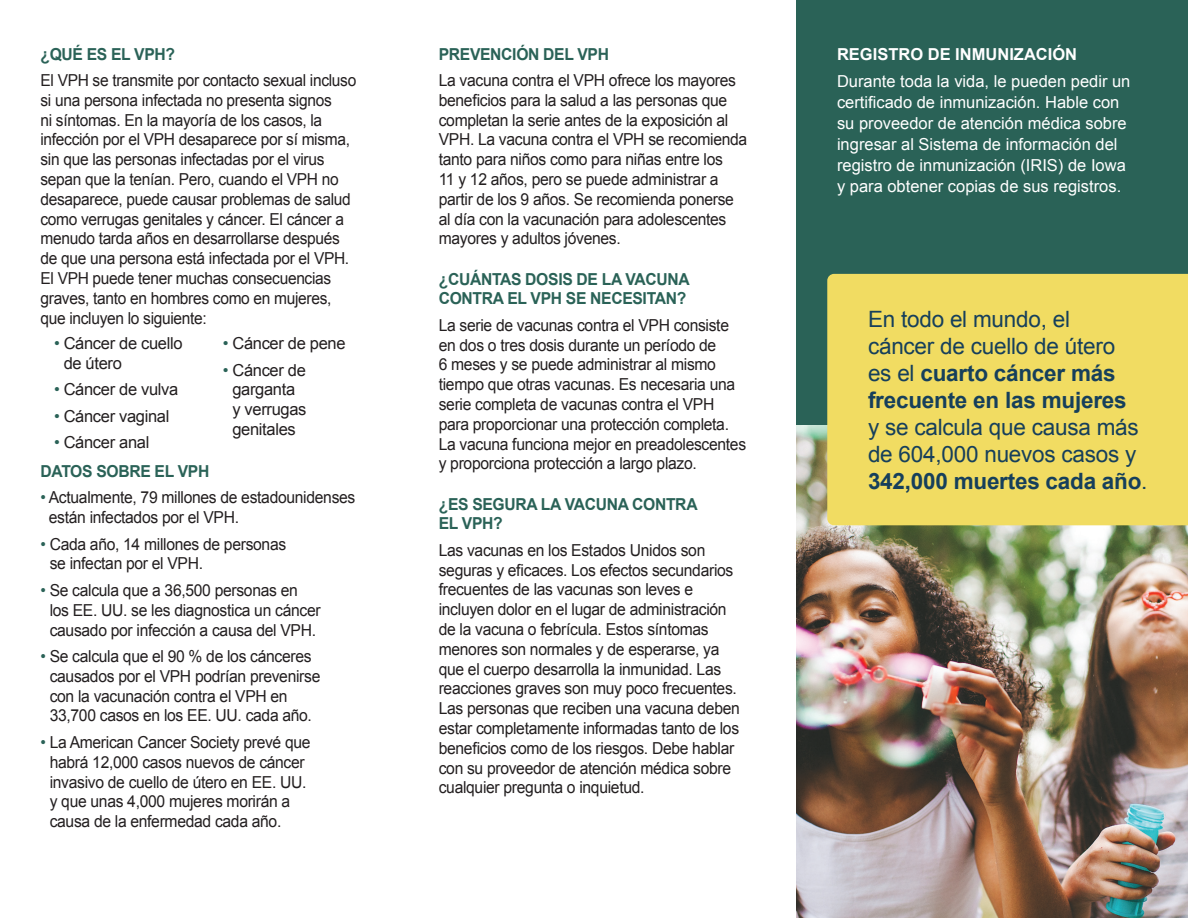
<style>
.page{position:relative;width:1188px;height:918px;background:#fff}
.page>*{position:absolute;margin:0;border:0;box-sizing:border-box;transform-origin:0 0}
.t1{font:22.5px/27px "Arial";letter-spacing:-.01em;color:#163f5b}
.t2{font:16.5px/19.8px "Arial";letter-spacing:-.02em;color:#231f20;scale:.95 1}
.t3{font:16.5px/19.8px "Arial";letter-spacing:-.02em;color:#231f20;scale:.94 1}
.t4{font:16.5px/21px "Arial";color:#fff}
.t5{font:700 16.5px/19.8px "Arial";letter-spacing:-.02em;color:#2a6257;scale:.95 1}
.t6{font:16.5px/19.8px "Arial";letter-spacing:-.02em;color:#231f20}
.t7{font:700 16.5px "Arial";color:#fff}
.s1{color:#2a6257}
.s2{font-weight:700}
</style>
<div class="page">
<div style="left:796px;top:0;width:392px;height:426px;background:#2a6257"></div>
<img style="left:796px;top:426px;width:392px;height:492px">
<div style="left:827px;top:274px;width:361px;height:251px;background:#f1dc62"></div>
<p class="t5" style="left:40px;top:44px;width:143px">¿QUÉ ES EL VPH?</p>
<p class="t3" style="left:40px;top:70px;width:338px">El VPH se transmite por contacto sexual incluso si una persona infectada no presenta signos<br>ni síntomas. En la mayoría de los casos, la infección por el VPH desaparece por sí misma, sin que las personas infectadas por el virus sepan que la tenían. Pero, cuando el VPH no desaparece, puede causar problemas de salud como verrugas genitales y cáncer. El cáncer a menudo tarda años en desarrollarse después de que una persona está infectada por el VPH.<br>El VPH puede tener muchas consecuencias graves, tanto en hombres como en mujeres, que incluyen lo siguiente:</p>
<p class="t6" style="left:64px;top:333px;width:120px;text-indent:-10px"><span class="s1">•</span> Cáncer de cuello de útero</p>
<p class="t6" style="left:54px;top:380px;width:126px"><span class="s1">•</span> Cáncer de vulva</p>
<p class="t6" style="left:54px;top:406px;width:117px"><span class="s1">•</span> Cáncer vaginal</p>
<p class="t6" style="left:54px;top:433px;width:97px"><span class="s1">•</span> Cáncer anal</p>
<p class="t6" style="left:223px;top:333px;width:124px"><span class="s1">•</span> Cáncer de pene</p>
<p class="t6" style="left:223px;top:360px;width:85px;text-align:center"><span class="s1">•</span> Cáncer de garganta<br>y verrugas genitales</p>
<p class="t5" style="left:40px;top:461px;width:179px">DATOS SOBRE EL VPH</p>
<p class="t2" style="left:49px;top:488px;width:324px;text-indent:-8px"><span class="s1">•</span> Actualmente, 79 millones de estadounidenses están infectados por el VPH.</p>
<p class="t2" style="left:50px;top:534px;width:250px;text-indent:-9px"><span class="s1">•</span> Cada año, 14 millones de personas se infectan por el VPH.</p>
<p class="t2" style="left:50px;top:580px;width:287px;text-indent:-9px"><span class="s1">•</span> Se calcula que a 36,500 personas en los EE. UU. se les diagnostica un cáncer causado por infección a causa del VPH.</p>
<p class="t2" style="left:50px;top:646px;width:286px;text-indent:-9px"><span class="s1">•</span> Se calcula que el 90 % de los cánceres causados por el VPH podrían prevenirse con la vacunación contra el VPH en 33,700 casos en los EE. UU. cada año.</p>
<p class="t2" style="left:50px;top:732px;width:276px;text-indent:-9px"><span class="s1">•</span> La American Cancer Society prevé que habrá 12,000 casos nuevos de cáncer invasivo de cuello de útero en EE. UU. y que unas 4,000 mujeres morirán a causa de la enfermedad cada año.</p>
<p class="t5" style="left:439px;top:44px;width:181px">PREVENCIÓN DEL VPH</p>
<p class="t2" style="left:439px;top:70px;width:326px">La vacuna contra el VPH ofrece los mayores beneficios para la salud a las personas que completan la serie antes de la exposición al VPH. La vacuna contra el VPH se recomienda tanto para niños como para niñas entre los<br>11 y 12 años, pero se puede administrar a partir de los 9 años. Se recomienda ponerse al día con la vacunación para adolescentes mayores y adultos jóvenes.</p>
<p class="t5" style="left:439px;top:269px;width:266px">¿CUÁNTAS DOSIS DE LA VACUNA<br>CONTRA EL VPH SE NECESITAN?</p>
<p class="t2" style="left:439px;top:315px;width:325px">La serie de vacunas contra el VPH consiste en dos o tres dosis durante un período de<br>6 meses y se puede administrar al mismo tiempo que otras vacunas. Es necesaria una serie completa de vacunas contra el VPH para proporcionar una protección completa.<br>La vacuna funciona mejor en preadolescentes y proporciona protección a largo plazo.</p>
<p class="t5" style="left:439px;top:494px;width:274px">¿ES SEGURA LA VACUNA CONTRA<br>EL VPH?</p>
<p class="t2" style="left:439px;top:540px;width:318px">Las vacunas en los Estados Unidos son seguras y eficaces. Los efectos secundarios frecuentes de las vacunas son leves e incluyen dolor en el lugar de administración de la vacuna o febrícula. Estos síntomas menores son normales y de esperarse, ya que el cuerpo desarrolla la inmunidad. Las reacciones graves son muy poco frecuentes.<br>Las personas que reciben una vacuna deben estar completamente informadas tanto de los beneficios como de los riesgos. Debe hablar con su proveedor de atención médica sobre cualquier pregunta o inquietud.</p>
<p class="t7" style="left:837px;top:45px;width:242px">REGISTRO DE INMUNIZACIÓN</p>
<p class="t4" style="left:837px;top:71px;width:295px">Durante toda la vida, le pueden pedir un certificado de inmunización. Hable con su proveedor de atención médica sobre ingresar al Sistema de información del registro de inmunización (IRIS) de Iowa y para obtener copias de sus registros.</p>
<h1 class="t1" style="left:868px;top:305px;width:260px">En todo el mundo, el cáncer de cuello de útero es el <span class="s2">cuarto cáncer más frecuente en las mujeres</span></h1>
<h1 class="t1" style="left:868px;top:413px;width:281px">y se calcula que causa más de 604,000 nuevos casos y<br><span class="s2">342,000 muertes cada año</span>.</h1>
</div>
